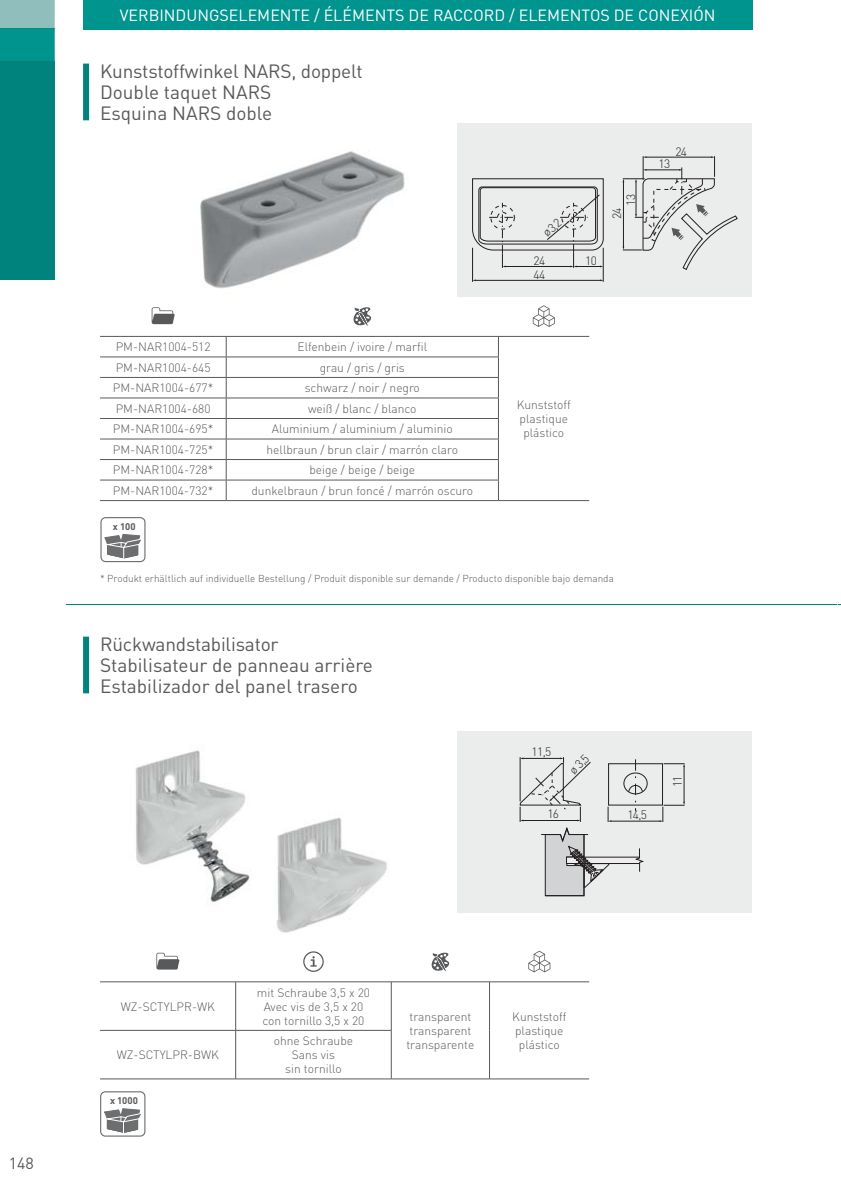
<style>
.page{position:relative;width:841px;height:1190px;background:#fff}
.page>*{position:absolute;margin:0;border:0;box-sizing:border-box;transform-origin:0 0}
.t1{font:19px/21px "DIN Pro";color:#58595b}
.t2{font:16px "DIN Pro";color:#fff}
.t3{font:16px "DIN Pro";color:#58595b}
.t4{font:300 12px/14px "DIN Pro";color:#58595b;text-align:center}
.t5{font:300 12px "DIN Pro";letter-spacing:-.05em;color:#231f20}
.t6{font:300 10px "DIN Pro";color:#58595b}
.t7{font:700 9.6px "DIN Pro";color:#58595b}
</style>
<div class="page">
<div style="left:83px;top:0;width:669px;height:30px;background:#00948f"></div>
<hr style="left:66px;top:604px;width:771px;height:1px;background:#00837c">
<div style="left:83px;top:64px;width:6px;height:56px;background:#00837c"></div>
<div style="left:83px;top:636px;width:6px;height:57px;background:#00837c"></div>
<div style="left:0;top:61px;width:55px;height:218px;background:#00837c"></div>
<svg style="left:0;top:0;width:55px;height:61px"></svg>
<div style="left:457px;top:731px;width:295px;height:182px;background:#ebecec"></div>
<img style="left:276px;top:817px;width:111px;height:116px">
<img style="left:135px;top:750px;width:115px;height:152px">
<img style="left:276px;top:817px;width:18px;height:102px">
<div style="left:608px;top:763px;width:55px;height:42px;border:1px solid #231f20"></div>
<div style="left:623px;top:772px;width:24px;height:22px;border:1px solid #231f20;border-radius:50%"></div>
<hr style="left:683px;top:766px;width:1px;height:36px;background:#231f20">
<svg style="left:663px;top:763px;width:22px;height:3px"></svg>
<hr style="left:610px;top:820px;width:50px;height:1px;background:#231f20">
<svg style="left:659px;top:801px;width:26px;height:20px"></svg>
<svg style="left:520px;top:757px;width:124px;height:139px"></svg>
<div style="left:100px;top:1090px;width:45px;height:46px;border:1px solid #6d6e70;border-radius:5px"></div>
<svg style="left:104px;top:1108px;width:37px;height:25px"></svg>
<div style="left:457px;top:123px;width:295px;height:174px;background:#ebecec"></div>
<img style="left:200px;top:151px;width:205px;height:138px">
<hr style="left:472px;top:248px;width:1px;height:34px;background:#231f20">
<hr style="left:603px;top:248px;width:1px;height:34px;background:#231f20">
<hr style="left:475px;top:280px;width:126px;height:1px;background:#231f20">
<svg style="left:472px;top:156px;width:266px;height:114px"></svg>
<div style="left:100px;top:517px;width:45px;height:45px;border:1px solid #6d6e70;border-radius:5px"></div>
<svg style="left:104px;top:534px;width:37px;height:25px"></svg>
<hr style="left:100px;top:1029px;width:291px;height:1px;background:#58595b">
<hr style="left:391px;top:1078px;width:98px;height:1px;background:#58595b">
<hr style="left:489px;top:981px;width:1px;height:49px;background:#58595b">
<hr style="left:489px;top:1030px;width:1px;height:48px;background:#58595b">
<hr style="left:489px;top:1078px;width:100px;height:1px;background:#58595b">
<hr style="left:235px;top:981px;width:1px;height:48px;background:#58595b">
<hr style="left:391px;top:981px;width:1px;height:48px;background:#58595b">
<hr style="left:235px;top:1030px;width:1px;height:48px;background:#58595b">
<hr style="left:391px;top:1030px;width:1px;height:48px;background:#58595b">
<hr style="left:100px;top:1078px;width:291px;height:1px;background:#58595b">
<hr style="left:100px;top:981px;width:489px;height:1px;background:#58595b">
<svg style="left:156px;top:952px;width:23px;height:17px"></svg>
<svg style="left:303px;top:951px;width:21px;height:20px"></svg>
<svg style="left:431px;top:952px;width:18px;height:19px"></svg>
<svg style="left:528px;top:950px;width:22px;height:22px"></svg>
<hr style="left:226px;top:356px;width:272px;height:1px;background:#58595b">
<hr style="left:226px;top:377px;width:272px;height:1px;background:#58595b">
<hr style="left:226px;top:397px;width:272px;height:1px;background:#58595b">
<hr style="left:226px;top:418px;width:272px;height:1px;background:#58595b">
<hr style="left:226px;top:438px;width:272px;height:1px;background:#58595b">
<hr style="left:226px;top:459px;width:272px;height:1px;background:#58595b">
<hr style="left:226px;top:479px;width:272px;height:1px;background:#58595b">
<hr style="left:226px;top:500px;width:272px;height:1px;background:#58595b">
<hr style="left:100px;top:356px;width:126px;height:1px;background:#58595b">
<hr style="left:100px;top:377px;width:126px;height:1px;background:#58595b">
<hr style="left:100px;top:397px;width:126px;height:1px;background:#58595b">
<hr style="left:100px;top:418px;width:126px;height:1px;background:#58595b">
<hr style="left:100px;top:438px;width:126px;height:1px;background:#58595b">
<hr style="left:100px;top:459px;width:126px;height:1px;background:#58595b">
<hr style="left:100px;top:479px;width:126px;height:1px;background:#58595b">
<hr style="left:100px;top:500px;width:126px;height:1px;background:#58595b">
<hr style="left:498px;top:500px;width:91px;height:1px;background:#58595b">
<svg style="left:226px;top:337px;width:1px;height:163px"></svg>
<svg style="left:498px;top:337px;width:1px;height:163px"></svg>
<hr style="left:100px;top:336px;width:489px;height:1px;background:#58595b">
<svg style="left:152px;top:307px;width:23px;height:17px"></svg>
<svg style="left:353px;top:307px;width:18px;height:19px"></svg>
<svg style="left:533px;top:305px;width:22px;height:22px"></svg>
<h2 class="t3" style="left:9px;top:1156px;width:27px">148</h2>
<h2 class="t2" style="left:120px;top:9px;width:597px">VERBINDUNGSELEMENTE / ÉLÉMENTS DE RACCORD / ELEMENTOS DE CONEXIÓN</h2>
<h1 class="t1" style="left:100px;top:63px;width:264px">Kunststoffwinkel NARS, doppelt<br>Double taquet NARS<br>Esquina NARS doble</h1>
<p class="t5" style="left:541px;top:231px;width:22px;rotate:-40deg">ø 3,2</p>
<p class="t5" style="left:533px;top:270px;width:13px">44</p>
<p class="t5" style="left:533px;top:257px;width:13px">24</p>
<p class="t5" style="left:585px;top:257px;width:13px">10</p>
<p class="t5" style="left:626px;top:205px;width:13px;rotate:-90deg">13</p>
<p class="t5" style="left:613px;top:219px;width:13px;rotate:-90deg">24</p>
<p class="t5" style="left:675px;top:148px;width:13px">24</p>
<p class="t5" style="left:658px;top:160px;width:13px">13</p>
<p class="t4" style="left:116px;top:341px;width:96px">PM-NAR1004-512</p>
<p class="t4" style="left:297px;top:341px;width:131px">Elfenbein / ivoire / marfil</p>
<p class="t4" style="left:116px;top:362px;width:96px">PM-NAR1004-645</p>
<p class="t4" style="left:320px;top:362px;width:87px">grau / gris / gris</p>
<p class="t4" style="left:113px;top:382px;width:102px">PM-NAR1004-677*</p>
<p class="t4" style="left:305px;top:382px;width:117px">schwarz / noir / negro</p>
<p class="t4" style="left:116px;top:403px;width:96px">PM-NAR1004-680</p>
<p class="t4" style="left:308px;top:403px;width:110px">weiß / blanc / blanco</p>
<p class="t4" style="left:113px;top:423px;width:102px">PM-NAR1004-695*</p>
<p class="t4" style="left:272px;top:423px;width:182px">Aluminium / aluminium / aluminio</p>
<p class="t4" style="left:113px;top:444px;width:102px">PM-NAR1004-725*</p>
<p class="t4" style="left:266px;top:444px;width:193px">hellbraun / brun clair / marrón claro</p>
<p class="t4" style="left:113px;top:464px;width:102px">PM-NAR1004-728*</p>
<p class="t4" style="left:309px;top:464px;width:107px">beige / beige / beige</p>
<p class="t4" style="left:113px;top:485px;width:102px">PM-NAR1004-732*</p>
<p class="t4" style="left:251px;top:485px;width:223px">dunkelbraun / brun foncé / marrón oscuro</p>
<p class="t7" style="left:113px;top:522px;width:24px">x 100</p>
<p class="t4" style="left:517px;top:399px;width:56px">Kunststoff plastique plástico</p>
<p class="t6" style="left:100px;top:574px;width:515px">* Produkt erhältlich auf individuelle Bestellung / Produit disponible sur demande / Producto disponible bajo demanda</p>
<h1 class="t1" style="left:100px;top:636px;width:274px">Rückwandstabilisator<br>Stabilisateur de panneau arrière<br>Estabilizador del panel trasero</h1>
<p class="t5" style="left:531px;top:747px;width:21px">11,5</p>
<p class="t5" style="left:568px;top:769px;width:24px;rotate:-45deg">ø 3,5</p>
<p class="t5" style="left:547px;top:809px;width:13px">16</p>
<p class="t5" style="left:627px;top:810px;width:21px">14,5</p>
<p class="t5" style="left:673px;top:787px;width:11px;rotate:-90deg">11</p>
<p class="t4" style="left:121px;top:1000px;width:96px">WZ-SCTYLPR-WK</p>
<p class="t4" style="left:117px;top:1049px;width:104px">WZ-SCTYLPR-BWK</p>
<p class="t7" style="left:110px;top:1096px;width:29px">x 1000</p>
<p class="t4" style="left:257px;top:986px;width:115px">mit Schraube 3,5 x 20<br>Avec vis de 3,5 x 20 con tornillo 3,5 x 20</p>
<p class="t4" style="left:274px;top:1035px;width:81px">ohne Schraube<br>Sans vis<br>sin tornillo</p>
<p class="t4" style="left:406px;top:1010px;width:70px;text-align:left">transparent transparent transparente</p>
<p class="t4" style="left:512px;top:1010px;width:56px">Kunststoff plastique plástico</p>
</div>
